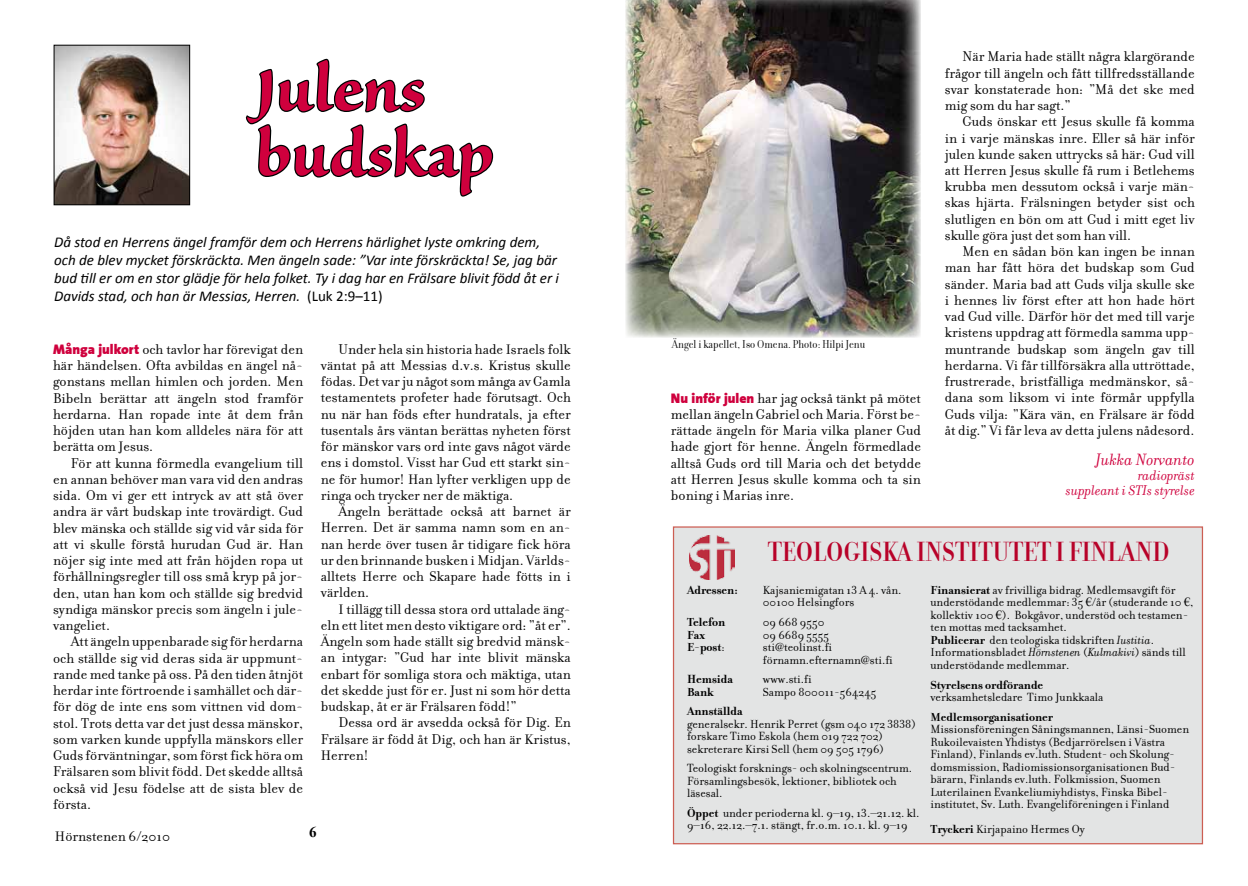
<style>
.page{position:relative;width:1248px;height:886px;background:#fff}
.page>*{position:absolute;margin:0;border:0;box-sizing:border-box;transform-origin:0 0}
.t1{font:75px/65px "Sanvito Pro Bold Subh";color:#cf003d}
.t2{font:700 30px "Filosofia Grand";color:#b80229}
.t3{font:italic 17.5px "Filosofia";color:#cf003d}
.t4{font:15px/16.2px "Filosofia";color:#000;text-align:justify}
.t5{font:italic 15px/18px "Calibri";color:#000}
.t6{font:italic 15px/15px "Filosofia";color:#cf003d;text-align:right}
.t7{font:700 15px "Times New Roman";color:#000}
.t8{font:12.5px/12.5px "Filosofia";color:#000}
.t9{font:700 12.5px "Filosofia";color:#000}
.t10{font:12.5px "Filosofia Grand";color:#000}
.s1{font-style:normal}
.s2{font-family:"The Sans Black Plain";font-size:13.75px;color:#cf003d}
.s3{font-weight:700}
.s4{font-family:"Times New Roman"}
.s5{font-style:italic}
.s6{font-weight:400}
</style>
<div class="page">
<svg style="left:246px;top:58px;width:248px;height:139px"></svg>
<img style="left:625px;top:0;width:295px;height:337px">
<img style="left:56px;top:47px;width:132px;height:156px">
<div style="left:54px;top:45px;width:136px;height:160px;border:1px solid #000"></div>
<div style="left:672px;top:526px;width:530px;height:318px;background:#e3e4e4;border:1px solid #cc5e53"></div>
<img style="left:689px;top:535px;width:45px;height:44px">
<h1 class="t1" style="left:255px;top:58px;width:240px">Julens budskap</h1>
<p class="t5" style="left:54px;top:232px;width:506px">Då stod en Herrens ängel framför dem och Herrens härlighet lyste omkring dem, och de blev mycket förskräckta. Men ängeln sade: ”Var inte förskräckta! Se, jag bär bud till er om en stor glädje för hela folket. Ty i dag har en Frälsare blivit född åt er i Davids stad, och han är Messias, Herren. <span class="s1">(Luk 2:9–11)</span></p>
<p class="t4" style="left:53px;top:341px;width:251px"><span class="s2">Många julkort</span> och tavlor har förevigat den här händelsen. Ofta avbildas en ängel nå&shy;gonstans mellan himlen och jorden. Men Bibeln berättar att ängeln stod framför herdarna. Han ropade inte åt dem från höjden utan han kom alldeles nära för att berätta om Jesus.</p>
<p class="t4" style="left:53px;top:455px;width:251px;text-indent:18px">För att kunna förmedla evangelium till en annan behöver man vara vid den andras sida. Om vi ger ett intryck av att stå över andra är vårt budskap inte trovärdigt. Gud blev mänska och ställde sig vid vår sida för att vi skulle förstå hurudan Gud är. Han nöjer sig inte med att från höjden ropa ut förhållningsregler till oss små kryp på jor&shy;den, utan han kom och ställde sig bredvid syndiga mänskor precis som ängeln i jule&shy;vangeliet.</p>
<p class="t4" style="left:53px;top:634px;width:251px;text-indent:18px">Att ängeln uppenbarade sig för herdarna och ställde sig vid deras sida är uppmunt&shy;rande med tanke på oss. På den tiden åtnjöt herdar inte förtroende i samhället och där&shy;för dög de inte ens som vittnen vid dom&shy;stol. Trots detta var det just dessa mänskor, som varken kunde uppfylla mänskors eller Guds förväntningar, som först fick höra om Frälsaren som blivit född. Det skedde alltså också vid Jesu födelse att de sista blev de första.</p>
<p class="t4" style="left:321px;top:341px;width:251px;text-indent:18px">Under hela sin historia hade Israels folk väntat på att Messias d.v.s. Kristus skulle födas. Det var ju något som många av Gamla testamentets profeter hade förutsagt. Och nu när han föds efter hundratals, ja efter tusentals års väntan berättas nyheten först för mänskor vars ord inte gavs något värde ens i domstol. Visst har Gud ett starkt sin&shy;ne för humor! Han lyfter verkligen upp de ringa och trycker ner de mäktiga.</p>
<p class="t4" style="left:321px;top:503px;width:251px;text-indent:18px">Ängeln berättade också att barnet är Herren. Det är samma namn som en an&shy;nan herde över tusen år tidigare fick höra ur den brinnande busken i Midjan. Världs&shy;alltets Herre och Skapare hade fötts in i världen.</p>
<p class="t4" style="left:321px;top:601px;width:251px;text-indent:18px">I tillägg till dessa stora ord uttalade äng&shy;eln ett litet men desto viktigare ord: ”åt er”.<br>Ängeln som hade ställt sig bredvid mänsk&shy;an intygar: ”Gud har inte blivit mänska enbart för somliga stora och mäktiga, utan det skedde just för er. Just ni som hör detta budskap, åt er är Frälsaren född!”</p>
<p class="t4" style="left:321px;top:715px;width:251px;text-indent:18px">Dessa ord är avsedda också för Dig. En Frälsare är född åt Dig, och han är Kristus, Herren!</p>
<p class="t4" style="left:55px;top:828px;width:117px">Hörnstenen 6/2010</p>
<p class="t7" style="left:309px;top:821px;width:9px">6</p>
<p class="t10" style="left:671px;top:337px;width:195px">Ängel i kapellet, Iso Omena. Photo: Hilpi Jenu</p>
<p class="t4" style="left:671px;top:390px;width:251px"><span class="s2">Nu inför julen</span> har jag också tänkt på mötet mellan ängeln Gabriel och Maria. Först be&shy;rättade ängeln för Maria vilka planer Gud hade gjort för henne. Ängeln förmedlade alltså Guds ord till Maria och det betydde att Herren Jesus skulle komma och ta sin boning i Marias inre.</p>
<p class="t4" style="left:944px;top:49px;width:251px;text-indent:18px">När Maria hade ställt några klargörande frågor till ängeln och fått tillfredsställande svar konstaterade hon: ”Må det ske med mig som du har sagt.”</p>
<p class="t4" style="left:944px;top:114px;width:251px;text-indent:18px">Guds önskar ett Jesus skulle få komma in i varje mänskas inre. Eller så här inför julen kunde saken uttrycks så här: Gud vill att Herren Jesus skulle få rum i Betlehems krubba men dessutom också i varje män&shy;skas hjärta. Frälsningen betyder sist och slutligen en bön om att Gud i mitt eget liv skulle göra just det som han vill.</p>
<p class="t4" style="left:944px;top:244px;width:251px;text-indent:18px">Men en sådan bön kan ingen be innan man har fått höra det budskap som Gud sänder. Maria bad att Guds vilja skulle ske i hennes liv först efter att hon hade hört vad Gud ville. Därför hör det med till varje kristens uppdrag att förmedla samma upp&shy;muntrande budskap som ängeln gav till herdarna. Vi får tillförsäkra alla uttröttade, frustrerade, bristfälliga medmänskor, så&shy;dana som liksom vi inte förmår uppfylla Guds vilja: ”Kära vän, en Frälsare är född åt dig.” Vi får leva av detta julens nådesord.</p>
<p class="t3" style="left:1095px;top:450px;width:100px">Jukka Norvanto</p>
<p class="t6" style="left:1065px;top:468px;width:130px">radiopräst<br>suppleant i STIs styrelse</p>
<h2 class="t2" style="left:767px;top:535px;width:403px">TEOLOGISKA INSTITUTET I FINLAND</h2>
<p class="t8" style="left:930px;top:584px;width:264px"><span class="s3">Finansierat</span> av frivilliga bidrag. Medlemsavgift för understödande medlemmar: 35 <span class="s4">€</span>/år (studerande 10 <span class="s4">€</span>, kollektiv 100 <span class="s4">€</span>). Bokgåvor, understöd och testamen&shy;ten mottas med tacksamhet.<br><span class="s3">Publicerar</span> den teologiska tidskriften <span class="s5">Iustitia</span>.<br>Informationsbladet <span class="s5">Hörnstenen</span> (<span class="s5">Kulmakivi</span>) sänds till understödande medlemmar.</p>
<p class="t9" style="left:930px;top:677px;width:114px">Styrelsens ordförande</p>
<p class="t8" style="left:930px;top:691px;width:174px">verksamhetsledare Timo Junkkaala</p>
<p class="t9" style="left:930px;top:709px;width:124px">Medlemsorganisationer</p>
<p class="t8" style="left:930px;top:723px;width:260px">Missionsföreningen Såningsmannen, Länsi-Suomen Rukoilevaisten Yhdistys (Bedjarrörelsen i Västra Finland), Finlands ev.luth. Student- och Skolung&shy;domsmission, Radiomissionsorganisationen Bud&shy;bärarn, Finlands ev.luth. Folkmission, Suomen Luterilainen Evankeliumiyhdistys, Finska Bibel&shy;institutet, Sv. Luth. Evangeliföreningen i Finland</p>
<p class="t8" style="left:930px;top:823px;width:156px"><span class="s3">Tryckeri</span> Kirjapaino Hermes Oy</p>
<p class="t9" style="left:687px;top:582px;width:52px">Adressen:</p>
<p class="t8" style="left:762px;top:584px;width:140px">Kajsaniemigatan 13 A 4. vån.<br>00100 Helsingfors</p>
<p class="t9" style="left:687px;top:614px;width:40px">Telefon</p>
<p class="t8" style="left:762px;top:616px;width:63px">09 668 9550</p>
<p class="t9" style="left:687px;top:627px;width:19px">Fax</p>
<p class="t8" style="left:762px;top:628px;width:68px">09 6689 5555</p>
<p class="t9" style="left:687px;top:639px;width:39px">E-post<span class="s6">:</span></p>
<p class="t8" style="left:762px;top:641px;width:131px">sti@teolinst.fi förnamn.efternamn@sti.fi</p>
<p class="t9" style="left:687px;top:672px;width:47px">Hemsida</p>
<p class="t8" style="left:762px;top:673px;width:50px">www.sti.fi</p>
<p class="t9" style="left:687px;top:684px;width:28px">Bank</p>
<p class="t8" style="left:762px;top:686px;width:115px">Sampo 800011-564245</p>
<p class="t9" style="left:687px;top:704px;width:57px">Annställda</p>
<p class="t8" style="left:687px;top:718px;width:230px">generalsekr. Henrik Perret (gsm 040 172 3838) forskare Timo Eskola (hem 019 722 702) sekreterare Kirsi Sell (hem 09 505 1796)</p>
<p class="t8" style="left:687px;top:762px;width:226px">Teologiskt forsknings- och skolningscentrum.<br>Församlingsbesök, lektioner, bibliotek och läsesal.</p>
<p class="t8" style="left:687px;top:807px;width:234px"><span class="s3">Öppet</span> under perioderna kl. 9–19, 13.–21.12. kl.<br>9–16, 22.12.–7.1. stängt, fr.o.m. 10.1. kl. 9–19</p>
</div>
